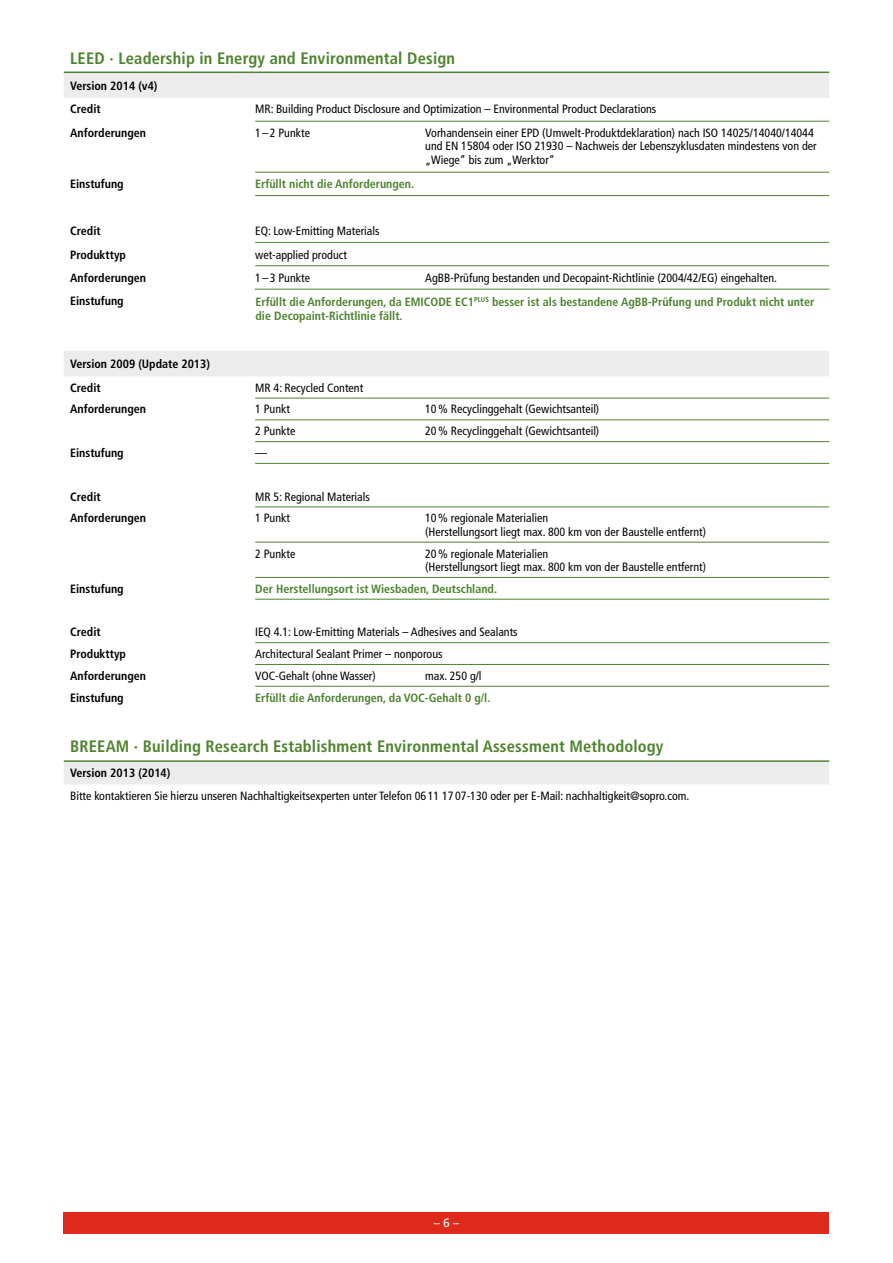
<style>
.page{position:relative;width:893px;height:1263px;background:#fff}
.page>*{position:absolute;margin:0;border:0;box-sizing:border-box;transform-origin:0 0}
._21_TAB_B_head{font:700 condensed 16.5px "Frutiger LT";letter-spacing:.01em;color:#4d832e}
._26_TAB_R_Einz_40{font:condensed 12px/13.5px "Frutiger LT";color:#000}
._29_Anforderungen{font:700 condensed 12px/14.4px "Frutiger LT";color:#4d832e}
._27_TAB_R{font:condensed 12px "Frutiger LT";color:#000}
._25_TAB_B{font:700 condensed 12px "Frutiger LT";color:#000}
._23_TAB_B_subhead{font:700 condensed 12px "Frutiger LT";color:#000}
.t1{font:12px "Frutiger LT";color:#fff}
</style>
<div class="page">
<div style="left:64px;top:1212px;width:765px;height:21px;background:#dd2a1b"></div>
<svg style="left:64px;top:73px;width:765px;height:711px"></svg>
<hr style="left:64px;top:72px;width:170px;height:1px;background:#4d832e">
<svg style="left:234px;top:72px;width:21px;height:1px"></svg>
<hr style="left:255px;top:72px;width:574px;height:1px;background:#4d832e">
<hr style="left:64px;top:760px;width:170px;height:2px;background:#4d832e">
<hr style="left:234px;top:760px;width:21px;height:2px;background:#4d832e">
<hr style="left:255px;top:760px;width:574px;height:2px;background:#4d832e">
<hr style="left:255px;top:242px;width:574px;height:1px;background:#4d832e">
<hr style="left:255px;top:265px;width:574px;height:1px;background:#4d832e">
<hr style="left:255px;top:289px;width:575px;height:1px;background:#4d832e">
<hr style="left:255px;top:398px;width:574px;height:1px;background:#4d832e">
<hr style="left:255px;top:419px;width:574px;height:1px;background:#4d832e">
<hr style="left:255px;top:441px;width:574px;height:1px;background:#4d832e">
<hr style="left:255px;top:463px;width:574px;height:1px;background:#4d832e">
<hr style="left:255px;top:506px;width:574px;height:1px;background:#4d832e">
<hr style="left:255px;top:542px;width:574px;height:1px;background:#4d832e">
<hr style="left:255px;top:577px;width:574px;height:1px;background:#4d832e">
<hr style="left:255px;top:599px;width:574px;height:1px;background:#4d832e">
<hr style="left:255px;top:642px;width:574px;height:1px;background:#4d832e">
<hr style="left:255px;top:664px;width:574px;height:1px;background:#4d832e">
<hr style="left:255px;top:686px;width:574px;height:1px;background:#4d832e">
<hr style="left:255px;top:121px;width:574px;height:1px;background:#4d832e">
<hr style="left:255px;top:172px;width:574px;height:1px;background:#4d832e">
<hr style="left:255px;top:195px;width:574px;height:1px;background:#4d832e">
<p class="_21_TAB_B_head" style="left:70px;top:48px;width:386px">LEED · Leadership in Energy and Environmental Design</p>
<p class="_23_TAB_B_subhead" style="left:70px;top:78px;width:89px">Version 2014 (v4)</p>
<p class="_25_TAB_B" style="left:70px;top:102px;width:32px">Credit</p>
<p class="_27_TAB_R" style="left:255px;top:102px;width:403px">MR: Building Product Disclosure and Optimization – Environmental Product Declarations</p>
<p class="_25_TAB_B" style="left:70px;top:125px;width:77px">Anforderungen</p>
<p class="_26_TAB_R_Einz_40" style="left:255px;top:126px;width:56px">1–2 Punkte</p>
<p class="_26_TAB_R_Einz_40" style="left:425px;top:126px;width:393px">Vorhandensein einer EPD (Umwelt-Produktdeklaration) nach ISO 14025/14040/14044 und EN 15804 oder ISO 21930 – Nachweis der Lebenszyklusdaten mindestens von der „Wiege“ bis zum „Werktor“</p>
<p class="_25_TAB_B" style="left:70px;top:176px;width:55px">Einstufung</p>
<p class="_29_Anforderungen" style="left:255px;top:176px;width:161px">Erfüllt nicht die Anforderungen.</p>
<p class="_25_TAB_B" style="left:70px;top:224px;width:32px">Credit</p>
<p class="_26_TAB_R_Einz_40" style="left:255px;top:224px;width:126px">EQ: Low-Emitting Materials</p>
<p class="_25_TAB_B" style="left:70px;top:247px;width:57px">Produkttyp</p>
<p class="_26_TAB_R_Einz_40" style="left:255px;top:248px;width:93px">wet-applied product</p>
<p class="_25_TAB_B" style="left:70px;top:271px;width:77px">Anforderungen</p>
<p class="_26_TAB_R_Einz_40" style="left:255px;top:271px;width:56px">1–3 Punkte</p>
<p class="_26_TAB_R_Einz_40" style="left:425px;top:271px;width:353px">AgBB-Prüfung bestanden und Decopaint-Richtlinie (2004/42/EG) eingehalten.</p>
<p class="_25_TAB_B" style="left:70px;top:293px;width:55px">Einstufung</p>
<p class="_29_Anforderungen" style="left:255px;top:294px;width:560px">Erfüllt die Anforderungen, da EMICODE EC1<sup>PLUS</sup> besser ist als bestandene AgBB-Prüfung und Produkt nicht unter die Decopaint-Richtlinie fällt.</p>
<p class="_23_TAB_B_subhead" style="left:70px;top:357px;width:141px">Version 2009 (Update 2013)</p>
<p class="_25_TAB_B" style="left:70px;top:380px;width:32px">Credit</p>
<p class="_26_TAB_R_Einz_40" style="left:255px;top:381px;width:110px">MR 4: Recycled Content</p>
<p class="_25_TAB_B" style="left:70px;top:402px;width:77px">Anforderungen</p>
<p class="_26_TAB_R_Einz_40" style="left:255px;top:403px;width:36px">1 Punkt</p>
<p class="_26_TAB_R_Einz_40" style="left:425px;top:403px;width:176px">10% Recyclinggehalt (Gewichtsanteil)</p>
<p class="_26_TAB_R_Einz_40" style="left:255px;top:424px;width:42px">2 Punkte</p>
<p class="_26_TAB_R_Einz_40" style="left:425px;top:424px;width:176px">20% Recyclinggehalt (Gewichtsanteil)</p>
<p class="_25_TAB_B" style="left:70px;top:446px;width:55px">Einstufung</p>
<p class="_27_TAB_R" style="left:255px;top:446px;width:13px">—</p>
<p class="_25_TAB_B" style="left:70px;top:489px;width:32px">Credit</p>
<p class="_26_TAB_R_Einz_40" style="left:255px;top:490px;width:116px">MR 5: Regional Materials</p>
<p class="_25_TAB_B" style="left:70px;top:511px;width:77px">Anforderungen</p>
<p class="_26_TAB_R_Einz_40" style="left:255px;top:511px;width:36px">1 Punkt</p>
<p class="_26_TAB_R_Einz_40" style="left:425px;top:511px;width:282px">10% regionale Materialien<br>(Herstellungsort liegt max. 800 km von der Baustelle entfernt)</p>
<p class="_26_TAB_R_Einz_40" style="left:255px;top:547px;width:42px">2 Punkte</p>
<p class="_26_TAB_R_Einz_40" style="left:425px;top:547px;width:282px">20% regionale Materialien<br>(Herstellungsort liegt max. 800 km von der Baustelle entfernt)</p>
<p class="_25_TAB_B" style="left:70px;top:581px;width:55px">Einstufung</p>
<p class="_29_Anforderungen" style="left:255px;top:581px;width:244px">Der Herstellungsort ist Wiesbaden, Deutschland.</p>
<p class="_25_TAB_B" style="left:70px;top:625px;width:32px">Credit</p>
<p class="_26_TAB_R_Einz_40" style="left:255px;top:625px;width:264px">IEQ 4.1: Low-Emitting Materials – Adhesives and Sealants</p>
<p class="_25_TAB_B" style="left:70px;top:647px;width:57px">Produkttyp</p>
<p class="_26_TAB_R_Einz_40" style="left:255px;top:647px;width:189px">Architectural Sealant Primer – nonporous</p>
<p class="_25_TAB_B" style="left:70px;top:668px;width:77px">Anforderungen</p>
<p class="_26_TAB_R_Einz_40" style="left:255px;top:669px;width:122px">VOC-Gehalt (ohne Wasser)</p>
<p class="_26_TAB_R_Einz_40" style="left:425px;top:669px;width:58px">max. 250 g/l</p>
<p class="_25_TAB_B" style="left:70px;top:690px;width:55px">Einstufung</p>
<p class="_29_Anforderungen" style="left:255px;top:690px;width:237px">Erfüllt die Anforderungen, da VOC-Gehalt 0 g/l.</p>
<p class="_21_TAB_B_head" style="left:70px;top:737px;width:595px">BREEAM · Building Research Establishment Environmental Assessment Methodology</p>
<p class="_23_TAB_B_subhead" style="left:70px;top:766px;width:102px">Version 2013 (2014)</p>
<p class="_27_TAB_R" style="left:70px;top:789px;width:621px">Bitte kontaktieren Sie hierzu unseren Nachhaltigkeitsexperten unter Telefon 06 11 17 07-130 oder per E-Mail: nachhaltigkeit@sopro.com.</p>
<p class="t1" style="left:434px;top:1215px;width:27px">– 6 –</p>
</div>
